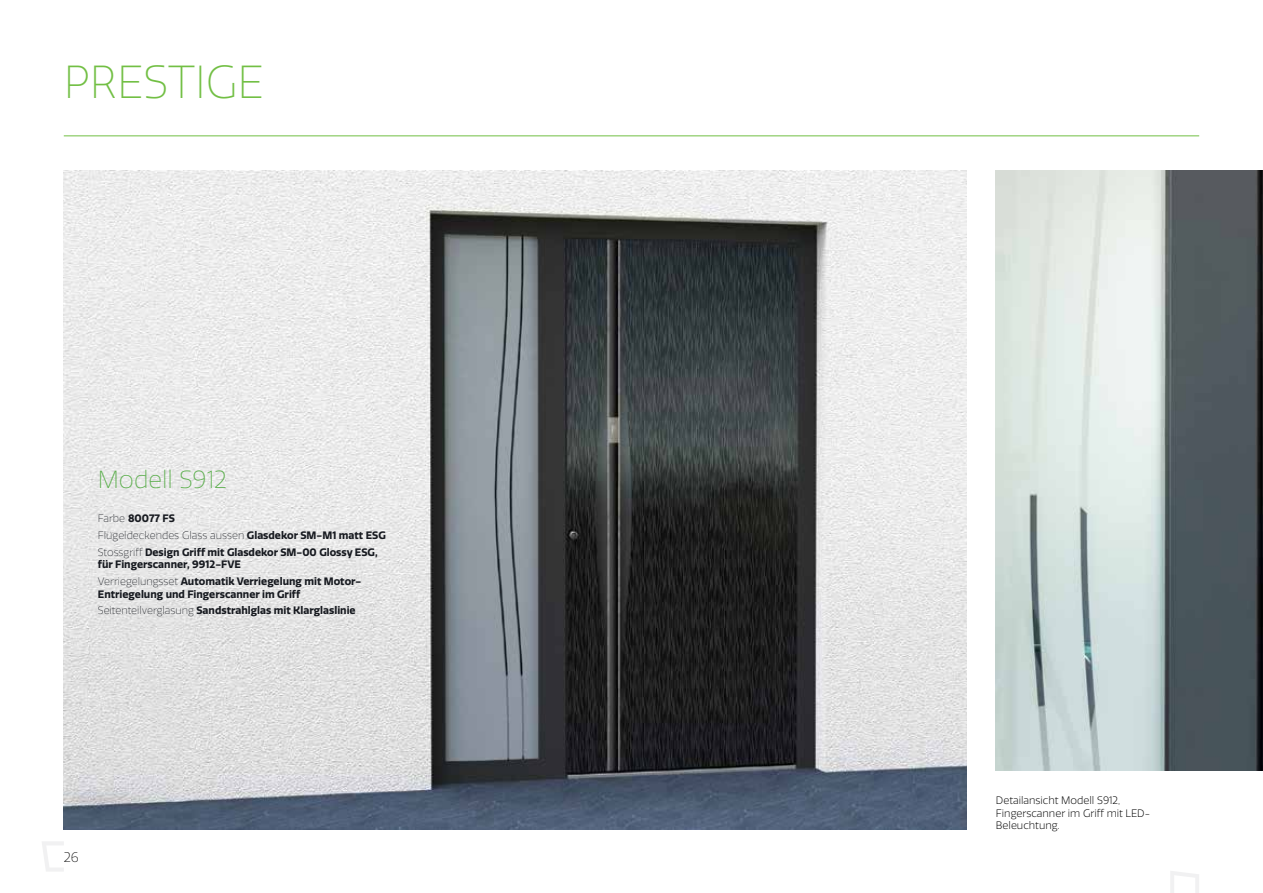
<style>
.page{position:relative;width:1263px;height:893px;background:#fff}
.page>*{position:absolute;margin:0;border:0;box-sizing:border-box;transform-origin:0 0}
.t1{font:200 45px "Quatro";color:#72bf44}
.t2{font:200 24px "Quatro";color:#5bae4c}
.t3{font:200 13.5px "Quatro";color:#000}
.t4{font:700 10.5px/16.8px "Quatro";color:#171a20}
.t5{font:300 10.5px/12.6px "Quatro";color:#000}
.s1{font-weight:200}
</style>
<div class="page">
<hr style="left:64px;top:136px;width:1135px;height:1px;background:#72bf44">
<svg style="left:42px;top:842px;width:22px;height:29px"></svg>
<svg style="left:1170px;top:871px;width:29px;height:22px"></svg>
<img style="left:64px;top:170px;width:902px;height:659px">
<img style="left:996px;top:170px;width:267px;height:601px">
<h1 class="t1" style="left:64px;top:57px;width:202px">PRESTIGE</h1>
<h2 class="t2" style="left:98px;top:466px;width:131px">Modell S912</h2>
<p class="t4" style="left:98px;top:510px;width:289px"><span class="s1">Farbe</span> 80077 FS<br><span class="s1">Flügeldeckendes Glass aussen</span> Glasdekor SM-M1 matt ESG<br><span class="s1">Stossgriff</span> Design Griff mit Glasdekor SM-00 Glossy ESG,</p>
<p class="t4" style="left:98px;top:556px;width:265px">für Fingerscanner, 9912-FVE<br><span class="s1">Verriegelungsset</span> Automatik Verriegelung mit Motor-</p>
<p class="t4" style="left:98px;top:586px;width:259px">Entriegelung und Fingerscanner im Griff<br><span class="s1">Seitenteilverglasung</span> Sandstrahlglas mit Klarglaslinie</p>
<p class="t3" style="left:64px;top:849px;width:17px">26</p>
<p class="t5" style="left:996px;top:794px;width:156px">Detailansicht Modell S912,<br>Fingerscanner im Griff mit LED-<br>Beleuchtung.</p>
</div>
